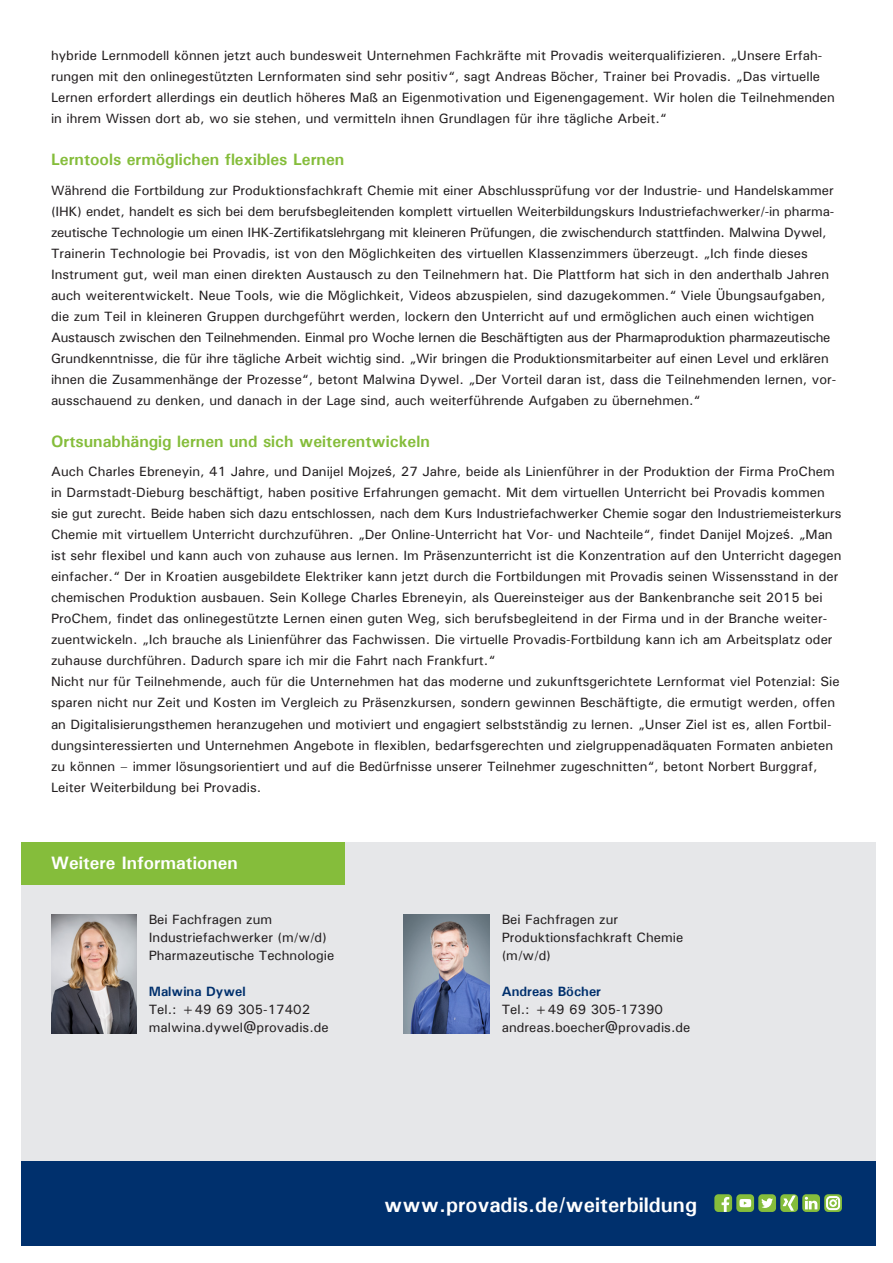
<style>
.page{position:relative;width:893px;height:1263px;background:#fff}
.page>*{position:absolute;margin:0;border:0;box-sizing:border-box;transform-origin:0 0}
.t1{font:700 21px "Univers";color:#fff}
.t2{font:700 18px "Univers";color:#fff}
.t3{font:700 16.5px "Univers";color:#85bd3b}
.t4{font:13.5px/21px "Univers";color:#231f20}
.t5{font:700 13.5px "Univers";color:#00306d}
.s1{font-family:"Arial"}
</style>
<div class="page">
<div style="left:21px;top:1161px;width:855px;height:85px;background:#00306d"></div>
<div style="left:758px;top:1194px;width:18px;height:18px;background:#85bd3b;border-radius:4px"></div>
<svg style="left:761px;top:1198px;width:12px;height:10px"></svg>
<div style="left:780px;top:1194px;width:18px;height:18px;background:#85bd3b;border-radius:4px"></div>
<svg style="left:783px;top:1195px;width:13px;height:16px"></svg>
<div style="left:714px;top:1194px;width:18px;height:18px;background:#85bd3b;border-radius:4px"></div>
<svg style="left:721px;top:1197px;width:8px;height:15px"></svg>
<div style="left:736px;top:1194px;width:18px;height:18px;background:#85bd3b;border-radius:4px"></div>
<svg style="left:739px;top:1199px;width:12px;height:8px"></svg>
<svg style="left:802px;top:1194px;width:18px;height:18px"></svg>
<svg style="left:805px;top:1197px;width:12px;height:12px"></svg>
<svg style="left:824px;top:1194px;width:18px;height:18px"></svg>
<svg style="left:826px;top:1196px;width:14px;height:14px"></svg>
<div style="left:21px;top:842px;width:855px;height:319px;background:#e6e7e9"></div>
<div style="left:21px;top:842px;width:323px;height:42px;background:#85bd3b"></div>
<img style="left:51px;top:914px;width:85px;height:119px">
<img style="left:404px;top:914px;width:85px;height:119px">
<p class="t4" style="left:51px;top:45px;width:785px">hybride Lernmodell können jetzt auch bundesweit Unternehmen Fachkräfte mit Provadis weiterqualifizieren. „Unsere Erfah&shy;rungen mit den onlinegestützten Lernformaten sind sehr positiv“, sagt Andreas Böcher, Trainer bei Provadis. „Das virtuelle Lernen erfordert allerdings ein deutlich höheres Maß an Eigenmotivation und Eigenengagement. Wir holen die Teilnehmenden in ihrem Wissen dort ab, wo sie stehen, und vermitteln ihnen Grundlagen für ihre tägliche Arbeit.“</p>
<p class="t3" style="left:51px;top:150px;width:295px">Lerntools ermöglichen flexibles Lernen</p>
<p class="t4" style="left:51px;top:180px;width:787px">Während die Fortbildung zur Produktionsfachkraft Chemie mit einer Abschlussprüfung vor der Industrie- und Handelskammer (IHK) endet, handelt es sich bei dem berufsbegleitenden komplett virtuellen Weiterbildungskurs Industriefachwerker/-in pharma&shy;zeutische Technologie um einen IHK-Zertifikatslehrgang mit kleineren Prüfungen, die zwischendurch stattfinden. Malwina Dywel, Trainerin Technologie bei Provadis, ist von den Möglichkeiten des virtuellen Klassenzimmers überzeugt. „Ich finde dieses Instrument gut, weil man einen direkten Austausch zu den Teilnehmern hat. Die Plattform hat sich in den anderthalb Jahren auch weiterentwickelt. Neue Tools, wie die Möglichkeit, Videos abzuspielen, sind dazugekommen.“ Viele Übungsaufgaben, die zum Teil in kleineren Gruppen durchgeführt werden, lockern den Unterricht auf und ermöglichen auch einen wichtigen Austausch zwischen den Teilnehmenden. Einmal pro Woche lernen die Beschäftigten aus der Pharmaproduktion pharmazeutische Grundkenntnisse, die für ihre tägliche Arbeit wichtig sind. „Wir bringen die Produktionsmitarbeiter auf einen Level und erklären ihnen die Zusammenhänge der Prozesse“, betont Malwina Dywel. „Der Vorteil daran ist, dass die Teilnehmenden lernen, vor&shy;ausschauend zu denken, und danach in der Lage sind, auch weiterführende Aufgaben zu übernehmen.“</p>
<p class="t3" style="left:51px;top:431px;width:380px">Ortsunabhängig lernen und sich weiterentwickeln</p>
<p class="t4" style="left:51px;top:461px;width:792px">Auch Charles Ebreneyin, 41 Jahre, und Danijel Mojze<span class="s1">ś</span>, 27 Jahre, beide als Linienführer in der Produktion der Firma ProChem in Darmstadt-Dieburg beschäftigt, haben positive Erfahrungen gemacht. Mit dem virtuellen Unterricht bei Provadis kommen sie gut zurecht. Beide haben sich dazu entschlossen, nach dem Kurs Industriefachwerker Chemie sogar den Industriemeisterkurs Chemie mit virtuellem Unterricht durchzuführen. „Der Online-Unterricht hat Vor- und Nachteile“, findet Danijel Mojze<span class="s1">ś</span>. „Man ist sehr flexibel und kann auch von zuhause aus lernen. Im Präsenzunterricht ist die Konzentration auf den Unterricht dagegen einfacher.“ Der in Kroatien ausgebildete Elektriker kann jetzt durch die Fortbildungen mit Provadis seinen Wissensstand in der chemischen Produktion ausbauen. Sein Kollege Charles Ebreneyin, als Quereinsteiger aus der Bankenbranche seit 2015 bei ProChem, findet das onlinegestützte Lernen einen guten Weg, sich berufsbegleitend in der Firma und in der Branche weiter&shy;zuentwickeln. „Ich brauche als Linienführer das Fachwissen. Die virtuelle Provadis-Fortbildung kann ich am Arbeitsplatz oder zuhause durchführen. Dadurch spare ich mir die Fahrt nach Frankfurt.“<br>Nicht nur für Teilnehmende, auch für die Unternehmen hat das moderne und zukunftsgerichtete Lernformat viel Potenzial: Sie sparen nicht nur Zeit und Kosten im Vergleich zu Präsenzkursen, sondern gewinnen Beschäftigte, die ermutigt werden, offen an Digitalisierungsthemen heranzugehen und motiviert und engagiert selbstständig zu lernen. „Unser Ziel ist es, allen Fortbil&shy;dungsinteressierten und Unternehmen Angebote in flexiblen, bedarfsgerechten und zielgruppenadäquaten Formaten anbieten zu können – immer lösungsorientiert und auf die Bedürfnisse unserer Teilnehmer zugeschnitten“, betont Norbert Burggraf, Leiter Weiterbildung bei Provadis.</p>
<h2 class="t2" style="left:51px;top:852px;width:188px">Weitere Informationen</h2>
<p class="t4" style="left:149px;top:910px;width:187px;line-height:18px">Bei Fachfragen zum<br>Industriefachwerker (m/w/d)<br>Pharmazeutische Technologie</p>
<p class="t5" style="left:149px;top:983px;width:98px">Malwina Dywel</p>
<p class="t4" style="left:149px;top:1000px;width:182px;line-height:18px">Tel.: +49 69 305-17402 malwina.dywel@provadis.de</p>
<p class="t4" style="left:502px;top:910px;width:183px;line-height:18px">Bei Fachfragen zur<br>Produktionsfachkraft Chemie (m/w/d)</p>
<p class="t5" style="left:502px;top:983px;width:101px">Andreas Böcher</p>
<p class="t4" style="left:502px;top:1000px;width:190px;line-height:18px">Tel.: +49 69 305-17390 andreas.boecher@provadis.de</p>
<h1 class="t1" style="left:384px;top:1192px;width:314px">www.provadis.de/weiterbildung</h1>
</div>
